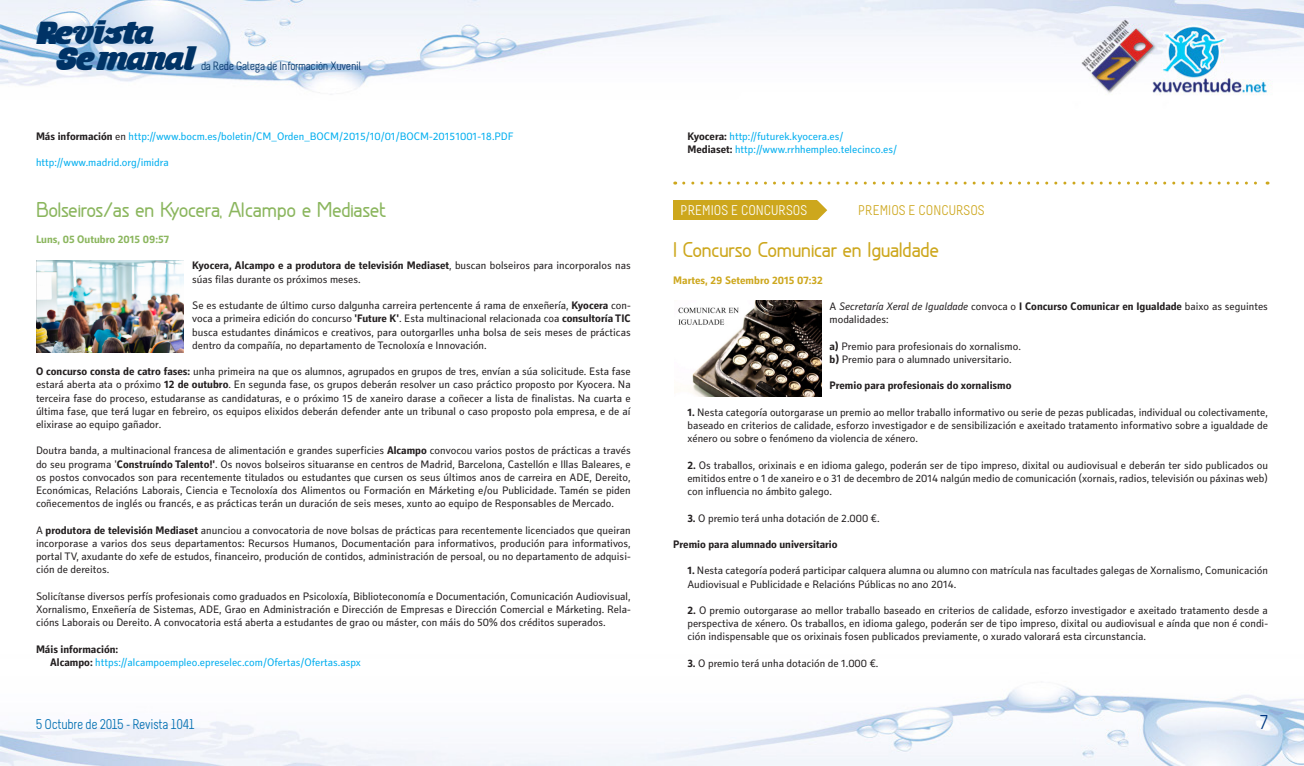
<style>
.page{position:relative;width:1304px;height:766px;background:#fff}
.page>*{position:absolute;margin:0;border:0;box-sizing:border-box;transform-origin:0 0}
.t1{font:33px/26px "Musa Ornata";letter-spacing:-.01em;color:#036}
.t2{font:700 20px "Greyscale Basic";letter-spacing:-.035em;color:#8bb65e}
.t3{font:700 20px "Greyscale Basic";letter-spacing:-.035em;color:#cda71d}
.t4{font:20px "Melbourne";color:#003882}
.t5{font:14px "Melbourne";letter-spacing:-.025em;color:#006fb2}
.t6{font:14px "Melbourne";color:#fff}
.t7{font:14px "Melbourne";color:#cda71d}
.t8{font:12px "Melbourne";letter-spacing:-.025em;color:#036}
.t9{font:11px/13.2px "Secca Std Demo";color:#231f20;text-align:justify}
.t10{font:11px/13.2px "Secca Std Demo";color:#00aeef}
.t11{font:700 11px "Secca Std Demo";color:#231f20}
.t12{font:700 11px "Secca Std Demo";color:#cda71d}
.t13{font:700 11px "Secca Std Demo";color:#8bb65e}
.s1{font-weight:700;color:#231f20}
.s2{color:#231f20}
.s3{font-weight:700}
.s4{font-style:italic}
</style>
<div class="page">
<img style="left:0;top:0;width:1304px;height:765px">
<div style="left:733px;top:200px;width:84px;height:20px;background:#cda71d"></div>
<svg style="left:817px;top:200px;width:10px;height:20px"></svg>
<svg style="left:684px;top:181px;width:584px;height:3px"></svg>
<div style="left:673px;top:200px;width:84px;height:20px;background:#cda71d"></div>
<img style="left:36px;top:260px;width:148px;height:92px">
<img style="left:675px;top:300px;width:146px;height:96px">
<h1 class="t1" style="left:55px;top:19px;width:142px;text-indent:-19px">Revista<br>Semanal</h1>
<p class="t8" style="left:201px;top:59px;width:162px">da Rede Galega de Información Xuvenil</p>
<p class="t10" style="left:36px;top:130px;width:479px"><span class="s1">Más información</span> <span class="s2">en</span> http://www.bocm.es/boletin/CM_Orden_BOCM/2015/10/01/BOCM-20151001-18.PDF</p>
<p class="t10" style="left:36px;top:156px;width:134px">http://www.madrid.org/imidra</p>
<h2 class="t2" style="left:36px;top:197px;width:351px">Bolseiros/as en Kyocera, Alcampo e Mediaset</h2>
<p class="t13" style="left:36px;top:233px;width:135px">Luns, 05 Outubro 2015 09:57</p>
<p class="t9" style="left:192px;top:259px;width:440px"><span class="s3">Kyocera, Alcampo e a produtora de televisión Mediaset</span>, buscan bolseiros para incorporalos nas súas filas durante os próximos meses.</p>
<p class="t9" style="left:192px;top:299px;width:440px">Se es estudante de último curso dalgunha carreira pertencente á rama de enxeñería, <span class="s3">Kyocera</span> con&shy;voca a primeira edición do concurso <span class="s3">'Future K'</span>. Esta multinacional relacionada coa <span class="s3">consultoría TIC </span>busca estudantes dinámicos e creativos, para outorgarlles unha bolsa de seis meses de prácticas dentro da compañía, no departamento de Tecnoloxía e Innovación.</p>
<p class="t9" style="left:36px;top:365px;width:596px"><span class="s3">O concurso consta de catro fases:</span> unha primeira na que os alumnos, agrupados en grupos de tres, envían a súa solicitude. Esta fase estará aberta ata o próximo <span class="s3">12 de outubro</span>. En segunda fase, os grupos deberán resolver un caso práctico proposto por Kyocera. Na terceira fase do proceso, estudaranse as candidaturas, e o próximo 15 de xaneiro darase a coñecer a lista de finalistas. Na cuarta e última fase, que terá lugar en febreiro, os equipos elixidos deberán defender ante un tribunal o caso proposto pola empresa, e de aí elixirase ao equipo gañador.</p>
<p class="t9" style="left:36px;top:444px;width:596px">Doutra banda, a multinacional francesa de alimentación e grandes superficies <span class="s3">Alcampo</span> convocou varios postos de prácticas a través do seu programa '<span class="s3">Construíndo Talento!'</span>. Os novos bolseiros situaranse en centros de Madrid, Barcelona, Castellón e Illas Baleares, e os postos convocados son para recentemente titulados ou estudantes que cursen os seus últimos anos de carreira en ADE, Dereito, Económicas, Relacións Laborais, Ciencia e Tecnoloxía dos Alimentos ou Formación en Márketing e/ou Publicidade. Tamén se piden coñecementos de inglés ou francés, e as prácticas terán un duración de seis meses, xunto ao equipo de Responsables de Mercado.</p>
<p class="t9" style="left:36px;top:523px;width:596px">A <span class="s3">produtora de televisión Mediaset</span> anunciou a convocatoria de nove bolsas de prácticas para recentemente licenciados que queiran incorporase a varios dos seus departamentos: Recursos Humanos, Documentación para informativos, produción para informativos, portal TV, axudante do xefe de estudos, financeiro, produción de contidos, administración de persoal, ou no departamento de adquisi&shy;ción de dereitos.</p>
<p class="t9" style="left:36px;top:589px;width:596px">Solicítanse diversos perfís profesionais como graduados en Psicoloxía, Biblioteconomía e Documentación, Comunicación Audiovisual, Xornalismo, Enxeñería de Sistemas, ADE, Grao en Administración e Dirección de Empresas e Dirección Comercial e Márketing. Rela&shy;cións Laborais ou Dereito. A convocatoria está aberta a estudantes de grao ou máster, con máis do 50% dos créditos superados.</p>
<p class="t10" style="left:50px;top:642px;width:312px;text-indent:-14px"><span class="s1">Máis información:<br>Alcampo:</span> https://alcampoempleo.epreselec.com/Ofertas/Ofertas.aspx</p>
<p class="t10" style="left:687px;top:130px;width:211px"><span class="s1">Kyocera:</span> http://futurek.kyocera.es/<br><span class="s1">Mediaset:</span> http://www.rrhhempleo.telecinco.es/</p>
<p class="t6" style="left:681px;top:203px;width:127px">PREMIOS E CONCURSOS</p>
<p class="t7" style="left:858px;top:203px;width:127px">PREMIOS E CONCURSOS</p>
<h2 class="t3" style="left:673px;top:237px;width:267px">I Concurso Comunicar en Igualdade</h2>
<p class="t12" style="left:673px;top:274px;width:151px">Martes, 29 Setembro 2015 07:32</p>
<p class="t9" style="left:829px;top:300px;width:440px">A <span class="s4">Secretaría Xeral de Igualdade</span> convoca o <span class="s3">I Concurso Comunicar en Igualdade</span> baixo as seguintes modalidades:</p>
<p class="t9" style="left:829px;top:340px;width:193px"><span class="s3">a)</span> Premio para profesionais do xornalismo. <span class="s3">b)</span> Premio para o alumnado universitario.</p>
<p class="t11" style="left:829px;top:379px;width:184px">Premio para profesionais do xornalismo</p>
<p class="t9" style="left:687px;top:406px;width:582px"><span class="s3">1.</span> Nesta categoría outorgarase un premio ao mellor traballo informativo ou serie de pezas publicadas, individual ou colectivamente, baseado en criterios de calidade, esforzo investigador e de sensibilización e axeitado tratamento informativo sobre a igualdade de xénero ou sobre o fenómeno da violencia de xénero.</p>
<p class="t9" style="left:687px;top:458px;width:582px"><span class="s3">2.</span> Os traballos, orixinais e en idioma galego, poderán ser de tipo impreso, dixital ou audiovisual e deberán ter sido publicados ou emitidos entre o 1 de xaneiro e o 31 de decembro de 2014 nalgún medio de comunicación (xornais, radios, televisión ou páxinas web) con influencia no ámbito galego.</p>
<p class="t9" style="left:687px;top:511px;width:194px"><span class="s3">3.</span> O premio terá unha dotación de 2.000 €.</p>
<p class="t11" style="left:673px;top:538px;width:166px">Premio para alumnado universitario</p>
<p class="t9" style="left:687px;top:564px;width:582px"><span class="s3">1.</span> Nesta categoría poderá participar calquera alumna ou alumno con matrícula nas facultades galegas de Xornalismo, Comunicación<br>Audiovisual e Publicidade e Relacións Públicas no ano 2014.</p>
<p class="t9" style="left:687px;top:604px;width:582px"><span class="s3">2.</span> O premio outorgarase ao mellor traballo baseado en criterios de calidade, esforzo investigador e axeitado tratamento desde a perspectiva de xénero. Os traballos, en idioma galego, poderán ser de tipo impreso, dixital ou audiovisual e aínda que non é condi&shy;ción indispensable que os orixinais fosen publicados previamente, o xurado valorará esta circunstancia.</p>
<p class="t9" style="left:687px;top:656px;width:193px"><span class="s3">3.</span> O premio terá unha dotación de 1.000 €.</p>
<p class="t5" style="left:36px;top:717px;width:160px">5 Octubre de 2015 - Revista 1041</p>
<h2 class="t4" style="left:1260px;top:711px;width:10px">7</h2>
</div>
